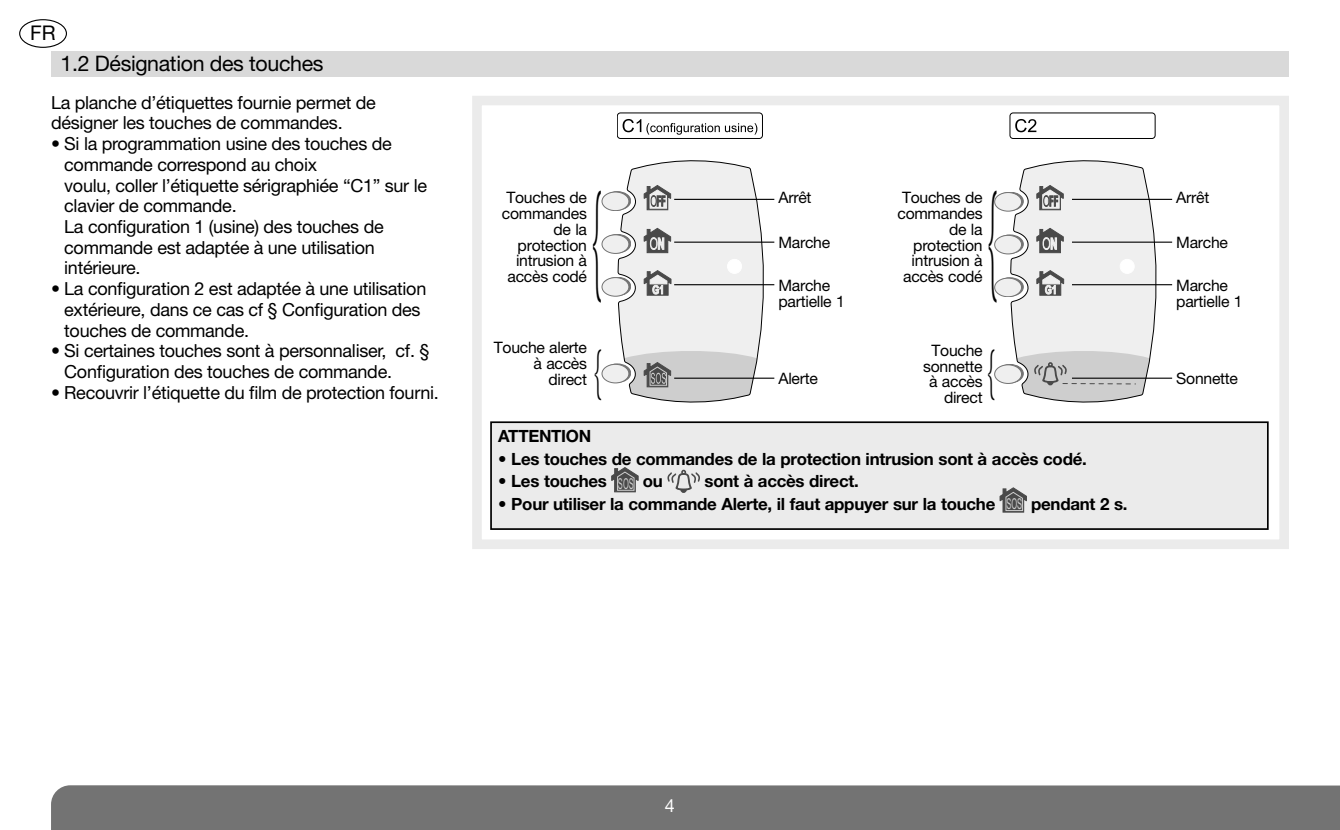
<style>
.page{position:relative;width:1340px;height:830px;background:#fff}
.page>*{position:absolute;margin:0;border:0;box-sizing:border-box;transform-origin:0 0}
.t1{font:21.38px "Helvetica Neue LT Com";letter-spacing:-.015em;color:#000}
.t2{font:20.25px "Helvetica Neue LT Com";color:#000}
.t3{font:18px/20.7px "Helvetica Neue LT Com";letter-spacing:-.015em;color:#000}
.t4{font:18px "Helvetica Neue LT Com";color:#fff}
.t5{font:700 16.88px "Helvetica Neue LT Com";letter-spacing:-.015em;color:#000}
.t6{font:15.75px/15.8px "Helvetica Neue LT Com";letter-spacing:-.015em;color:#000;text-align:right}
.t7{font:15.08px "Arial";color:#cecece;scale:.5 1}
</style>
<div class="page">
<div style="left:472px;top:96px;width:816px;height:453px;border:10px solid #ebebeb"></div>
<div style="left:51px;top:785px;width:1288px;height:44px;background:#737373"></div>
<div style="left:19px;top:19px;width:48px;height:29px;border:2px solid #000;border-radius:50%"></div>
<div style="left:617px;top:113px;width:145px;height:26px;border:1px solid #000;border-radius:3px"></div>
<svg style="left:622px;top:119px;width:135px;height:16px"></svg>
<svg style="left:617px;top:160px;width:146px;height:242px"></svg>
<div style="left:727px;top:259px;width:14px;height:14px;background:#fff;border-radius:50%"></div>
<div style="left:727px;top:259px;width:14px;height:14px;border:1px solid #fff;border-radius:50%"></div>
<div style="left:604px;top:364px;width:26px;height:18px;background:#737373;border-radius:50%"></div>
<div style="left:604px;top:363px;width:26px;height:19px;border:1px solid #737373;border-radius:50%"></div>
<div style="left:602px;top:364px;width:27px;height:19px;background:#efefef;border-radius:50%"></div>
<div style="left:602px;top:364px;width:27px;height:19px;border:1px solid #737373;border-radius:50%"></div>
<div style="left:604px;top:277px;width:26px;height:18px;background:#737373;border-radius:50%"></div>
<div style="left:604px;top:277px;width:26px;height:18px;border:1px solid #737373;border-radius:50%"></div>
<div style="left:602px;top:277px;width:27px;height:19px;background:#efefef;border-radius:50%"></div>
<div style="left:602px;top:277px;width:27px;height:19px;border:1px solid #737373;border-radius:50%"></div>
<div style="left:604px;top:234px;width:26px;height:19px;background:#737373;border-radius:50%"></div>
<div style="left:604px;top:234px;width:26px;height:19px;border:1px solid #737373;border-radius:50%"></div>
<div style="left:602px;top:235px;width:27px;height:18px;background:#efefef;border-radius:50%"></div>
<div style="left:602px;top:234px;width:27px;height:19px;border:1px solid #737373;border-radius:50%"></div>
<div style="left:604px;top:191px;width:26px;height:19px;background:#737373;border-radius:50%"></div>
<div style="left:604px;top:191px;width:26px;height:19px;border:1px solid #737373;border-radius:50%"></div>
<div style="left:602px;top:192px;width:27px;height:18px;background:#efefef;border-radius:50%"></div>
<div style="left:602px;top:192px;width:27px;height:19px;border:1px solid #737373;border-radius:50%"></div>
<div style="left:1009px;top:113px;width:146px;height:26px;border:1px solid #000;border-radius:3px"></div>
<svg style="left:1015px;top:119px;width:21px;height:13px"></svg>
<svg style="left:1010px;top:160px;width:146px;height:242px"></svg>
<svg style="left:996px;top:364px;width:27px;height:18px"></svg>
<div style="left:996px;top:364px;width:27px;height:19px;border:1px solid #737373;border-radius:50%"></div>
<div style="left:994px;top:364px;width:27px;height:19px;background:#efefef;border-radius:50%"></div>
<div style="left:994px;top:364px;width:27px;height:19px;border:1px solid #737373;border-radius:50%"></div>
<svg style="left:996px;top:277px;width:27px;height:19px"></svg>
<div style="left:996px;top:277px;width:27px;height:19px;border:1px solid #737373;border-radius:50%"></div>
<div style="left:994px;top:278px;width:27px;height:18px;background:#efefef;border-radius:50%"></div>
<div style="left:994px;top:278px;width:27px;height:19px;border:1px solid #737373;border-radius:50%"></div>
<div style="left:996px;top:235px;width:27px;height:18px;background:#737373;border-radius:50%"></div>
<div style="left:996px;top:235px;width:27px;height:18px;border:1px solid #737373;border-radius:50%"></div>
<div style="left:994px;top:235px;width:27px;height:19px;background:#efefef;border-radius:50%"></div>
<div style="left:994px;top:235px;width:27px;height:19px;border:1px solid #737373;border-radius:50%"></div>
<div style="left:996px;top:192px;width:27px;height:18px;background:#737373;border-radius:50%"></div>
<div style="left:996px;top:192px;width:27px;height:18px;border:1px solid #737373;border-radius:50%"></div>
<div style="left:994px;top:192px;width:27px;height:19px;background:#efefef;border-radius:50%"></div>
<div style="left:994px;top:192px;width:27px;height:19px;border:1px solid #737373;border-radius:50%"></div>
<hr style="left:674px;top:199px;width:100px;height:1px;background:#000">
<hr style="left:674px;top:241px;width:100px;height:1px;background:#000">
<hr style="left:674px;top:284px;width:100px;height:1px;background:#000">
<hr style="left:674px;top:377px;width:100px;height:1px;background:#000">
<hr style="left:1071px;top:199px;width:101px;height:1px;background:#000">
<hr style="left:1071px;top:241px;width:101px;height:1px;background:#000">
<hr style="left:1071px;top:284px;width:101px;height:1px;background:#000">
<hr style="left:1071px;top:377px;width:101px;height:1px;background:#000">
<div style="left:51px;top:51px;width:1237px;height:26px;background:#d9d9d9"></div>
<div style="left:491px;top:422px;width:776px;height:107px;background:#ebebeb"></div>
<div style="left:490px;top:421px;width:778px;height:108px;border:2px solid #000"></div>
<svg style="left:611px;top:467px;width:27px;height:24px"></svg>
<svg style="left:667px;top:469px;width:33px;height:23px"></svg>
<svg style="left:1000px;top:487px;width:26px;height:25px"></svg>
<svg style="left:994px;top:197px;width:2px;height:95px"></svg>
<p class="t2" style="left:30px;top:21px;width:27px">FR</p>
<p class="t1" style="left:61px;top:51px;width:264px">1.2 Désignation des touches</p>
<p class="t3" style="left:51px;top:92px;width:326px">La planche d’étiquettes fournie permet de désigner les touches de commandes.</p>
<p class="t3" style="left:64px;top:133px;width:364px;text-indent:-13px">• Si la programmation usine des touches de commande correspond au choix<br>voulu, coller l’étiquette sérigraphiée “C1” sur le clavier de commande.<br>La configuration 1 (usine) des touches de commande est adaptée à une utilisation intérieure.</p>
<p class="t3" style="left:64px;top:278px;width:363px;text-indent:-13px">• La configuration 2 est adaptée à une utilisation extérieure, dans ce cas cf § Configuration des touches de commande.</p>
<p class="t3" style="left:64px;top:340px;width:366px;text-indent:-13px">• Si certaines touches sont à personnaliser, cf. §<br>Configuration des touches de commande.</p>
<p class="t3" style="left:51px;top:382px;width:389px">• Recouvrir l’étiquette du film de protection fourni.</p>
<p class="t6" style="left:502px;top:190px;width:87px">Touches de commandes de la protection intrusion à accès codé</p>
<p class="t6" style="left:494px;top:340px;width:95px">Touche alerte à accès direct</p>
<p class="t6" style="left:778px;top:189px;width:35px">Arrêt</p>
<p class="t6" style="left:778px;top:234px;width:53px">Marche</p>
<p class="t6" style="left:778px;top:277px;width:68px;text-align:left">Marche partielle 1</p>
<p class="t6" style="left:778px;top:370px;width:41px">Alerte</p>
<p class="t6" style="left:897px;top:190px;width:87px">Touches de commandes de la protection intrusion à accès codé</p>
<p class="t6" style="left:923px;top:342px;width:61px">Touche sonnette à accès direct</p>
<p class="t5" style="left:498px;top:426px;width:95px">ATTENTION</p>
<p class="t5" style="left:498px;top:449px;width:590px">• Les touches de commandes de la protection intrusion sont à accès codé.</p>
<p class="t5" style="left:498px;top:471px;width:110px">• Les touches</p>
<p class="t5" style="left:643px;top:471px;width:22px">ou</p>
<p class="t5" style="left:704px;top:471px;width:156px">sont à accès direct.</p>
<p class="t5" style="left:498px;top:494px;width:498px">• Pour utiliser la commande Alerte, il faut appuyer sur la touche</p>
<p class="t5" style="left:1031px;top:494px;width:98px">pendant 2 s.</p>
<p class="t7" style="left:618px;top:474px;width:33px">SOS</p>
<p class="t7" style="left:1006px;top:494px;width:33px">SOS</p>
<p class="t6" style="left:1176px;top:189px;width:35px">Arrêt</p>
<p class="t6" style="left:1176px;top:234px;width:53px">Marche</p>
<p class="t6" style="left:1176px;top:277px;width:68px;text-align:left">Marche partielle 1</p>
<p class="t6" style="left:1176px;top:370px;width:63px">Sonnette</p>
<p class="t4" style="left:665px;top:794px;width:12px">4</p>
</div>
